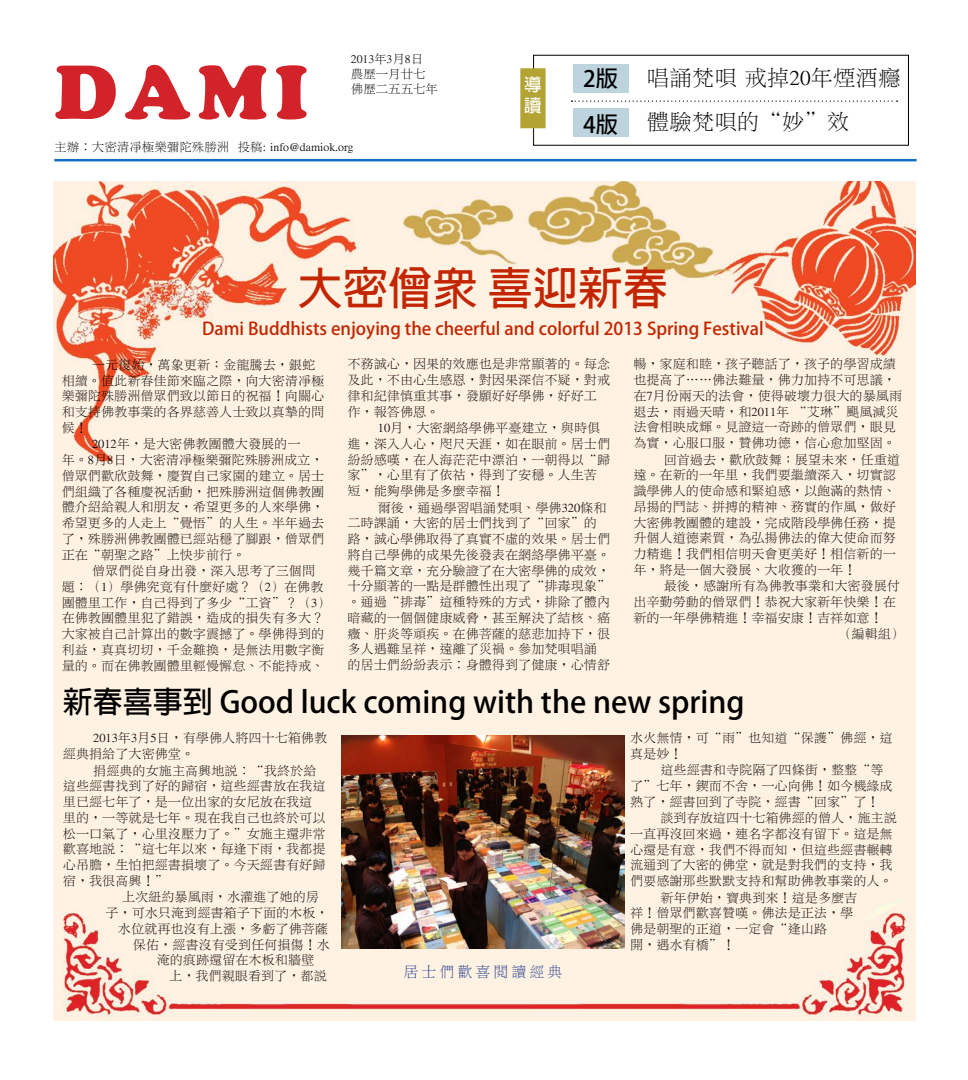
<style>
.page{position:relative;width:968px;height:1080px;background:#fff}
.page>*{position:absolute;margin:0;border:0;box-sizing:border-box;transform-origin:0 0}
.t1{font:75px "Cooper Black Std";color:#d2232a}
.t2{font:700 45px "Adobe Fan Heiti Std";color:#c22500}
.t3{font:700 30px "Adobe Fan Heiti Std";color:#000}
.t4{font:300 22.5px "Li Sung";color:#000}
.t5{font:700 22.5px "Adobe Fan Heiti Std";color:#000}
.t6{font:700 17.5px "Adobe Fan Heiti Std";color:#c22500}
.t7{font:700 17.5px/21px "Adobe Fan Heiti Std";color:#fff}
.t8{font:15px "Li Song Pro";letter-spacing:.2em;color:#25408f}
.t9{font:300 13.12px/15.8px "Li Sung";color:#000}
.t10{font:300 12.5px/15px "Li Sung";color:#000}
</style>
<div class="page">
<img style="left:53px;top:181px;width:862px;height:840px">
<hr style="left:54px;top:159px;width:862px;height:2px;background:#136ec2">
<svg style="left:520px;top:54px;width:25px;height:89px"></svg>
<div style="left:573px;top:64px;width:55px;height:28px;background:#bdd3de"></div>
<svg style="left:571px;top:101px;width:326px;height:1px"></svg>
<div style="left:573px;top:109px;width:55px;height:28px;background:#bdd3de"></div>
<svg style="left:863px;top:899px;width:42px;height:25px"></svg>
<img style="left:341px;top:736px;width:283px;height:212px">
<h1 class="t1" style="left:54px;top:47px;width:255px">DAMI</h1>
<p class="t10" style="left:351px;top:52px;width:76px">2013年3月8日農歷一月廿七</p>
<p class="t10" style="left:351px;top:82px;width:89px">佛歷二五五七年</p>
<h3 class="t7" style="left:524px;top:75px;width:19px">導讀</h3>
<h3 class="t5" style="left:583px;top:65px;width:37px">2版</h3>
<h3 class="t4" style="left:647px;top:66px;width:255px">唱誦梵唄 戒掉20年煙酒癮</h3>
<h3 class="t5" style="left:583px;top:111px;width:37px">4版</h3>
<h3 class="t4" style="left:647px;top:110px;width:204px">體驗梵唄的“妙”效</h3>
<p class="t10" style="left:54px;top:140px;width:301px">主辦：大密清凈極樂彌陀殊勝洲 投稿: info@damiok.org</p>
<h2 class="t2" style="left:298px;top:262px;width:372px">大密僧眾 喜迎新春</h2>
<h3 class="t6" style="left:202px;top:318px;width:563px">Dami Buddhists enjoying the cheerful and colorful 2013 Spring Festival</h3>
<p class="t9" style="left:92px;top:356px;width:225px">一元復始，萬象更新；金龍騰去，銀蛇</p>
<p class="t9" style="left:62px;top:372px;width:264px">相續。值此新春佳節來臨之際，向大密清凈極</p>
<p class="t9" style="left:62px;top:388px;width:264px">樂彌陀殊勝洲僧眾們致以節日的祝福！向關心</p>
<p class="t9" style="left:62px;top:404px;width:264px">和支持佛教事業的各界慈善人士致以真摯的問</p>
<p class="t9" style="left:62px;top:419px;width:28px">候！</p>
<p class="t9" style="left:92px;top:436px;width:210px">2012年，是大密佛教團體大發展的一</p>
<p class="t9" style="left:62px;top:452px;width:263px">年。8月8日，大密清凈極樂彌陀殊勝洲成立，</p>
<p class="t9" style="left:62px;top:467px;width:264px">僧眾們歡欣鼓舞，慶賀自己家園的建立。居士</p>
<p class="t9" style="left:62px;top:483px;width:264px">們組織了各種慶祝活動，把殊勝洲這個佛教團</p>
<p class="t9" style="left:62px;top:499px;width:264px">體介紹給親人和朋友，希望更多的人來學佛，</p>
<p class="t9" style="left:62px;top:515px;width:264px">希望更多的人走上“覺悟”的人生。半年過去</p>
<p class="t9" style="left:62px;top:530px;width:264px">了，殊勝洲佛教團體已經站穩了腳跟，僧眾們</p>
<p class="t9" style="left:62px;top:546px;width:185px">正在“朝聖之路”上快步前行。</p>
<p class="t9" style="left:92px;top:563px;width:225px">僧眾們從自身出發，深入思考了三個問</p>
<p class="t9" style="left:62px;top:578px;width:263px">題：（1）學佛究竟有什麼好處？（2）在佛教</p>
<p class="t9" style="left:62px;top:594px;width:270px">團體里工作，自己得到了多少“工資”？（3）</p>
<p class="t9" style="left:62px;top:610px;width:264px">在佛教團體里犯了錯誤，造成的損失有多大？</p>
<p class="t9" style="left:62px;top:626px;width:264px">大家被自己計算出的數字震撼了。學佛得到的</p>
<p class="t9" style="left:62px;top:641px;width:264px">利益，真真切切，千金難換，是無法用數字衡</p>
<p class="t9" style="left:62px;top:657px;width:264px">量的。而在佛教團體里輕慢懈怠、不能持戒、</p>
<p class="t9" style="left:347px;top:356px;width:264px">不務誠心，因果的效應也是非常顯著的。每念及此，不由心生感恩，對因果深信不疑，對戒律和紀律慎重其事，發願好好學佛，好好工作，報答佛恩。</p>
<p class="t9" style="left:347px;top:420px;width:264px;text-indent:30px">10月，大密網絡學佛平臺建立，與時俱進，深入人心，咫尺天涯，如在眼前。居士們紛紛感嘆，在人海茫茫中漂泊，一朝得以“歸家”，心里有了依祜，得到了安穩。人生苦短，能夠學佛是多麼幸福！</p>
<p class="t9" style="left:347px;top:499px;width:264px;text-indent:30px">爾後，通過學習唱誦梵唄、學佛320條和二時課誦，大密的居士們找到了“回家”的路，誠心學佛取得了真實不虛的效果。居士們將自己學佛的成果先後發表在網絡學佛平臺。幾千篇文章，充分驗證了在大密學佛的成效，十分顯著的一點是群體性出現了“排毒現象”。通過“排毒”這種特殊的方式，排除了體內暗藏的一個個健康威脅，甚至解決了結核、癌癥、肝炎等頑疾。在佛菩薩的慈悲加持下，很多人遇難呈祥，遠離了災禍。參加梵唄唱誦的居士們紛紛表示：身體得到了健康，心情舒</p>
<p class="t9" style="left:633px;top:356px;width:264px">暢，家庭和睦，孩子聽話了，孩子的學習成績</p>
<p class="t9" style="left:633px;top:372px;width:264px">也提高了……佛法難量，佛力加持不可思議，</p>
<p class="t9" style="left:633px;top:388px;width:270px">在7月份兩天的法會，使得破壞力很大的暴風雨</p>
<p class="t9" style="left:633px;top:403px;width:267px">退去，雨過天晴，和2011年 “艾琳”颶風減災</p>
<p class="t9" style="left:633px;top:419px;width:264px">法會相映成輝。見證這一奇跡的僧眾們，眼見</p>
<p class="t9" style="left:633px;top:435px;width:264px">為實，心服口服，贊佛功德，信心愈加堅固。</p>
<p class="t9" style="left:663px;top:451px;width:238px">回首過去，歡欣鼓舞；展望未來，任重道</p>
<p class="t9" style="left:633px;top:467px;width:264px">遠。在新的一年里，我們要繼續深入，切實認</p>
<p class="t9" style="left:633px;top:483px;width:264px">識學佛人的使命感和緊迫感，以飽滿的熱情、</p>
<p class="t9" style="left:633px;top:499px;width:264px">昂揚的鬥誌、拼搏的精神、務實的作風，做好</p>
<p class="t9" style="left:633px;top:514px;width:264px">大密佛教團體的建設，完成階段學佛任務，提</p>
<p class="t9" style="left:633px;top:530px;width:264px">升個人道德素質，為弘揚佛法的偉大使命而努</p>
<p class="t9" style="left:633px;top:546px;width:264px">力精進！我們相信明天會更美好！相信新的一</p>
<p class="t9" style="left:633px;top:562px;width:225px">年，將是一個大發展、大收獲的一年！</p>
<p class="t9" style="left:663px;top:578px;width:238px">最後，感謝所有為佛教事業和大密發展付</p>
<p class="t9" style="left:633px;top:594px;width:264px">出辛勤勞動的僧眾們！恭祝大家新年快樂！在</p>
<p class="t9" style="left:633px;top:610px;width:251px">新的一年學佛精進！幸福安康！吉祥如意！</p>
<p class="t9" style="left:838px;top:625px;width:67px">（編輯組）</p>
<h3 class="t3" style="left:63px;top:684px;width:683px">新春喜事到 Good luck coming with the new spring</h3>
<p class="t9" style="left:63px;top:730px;width:266px;text-indent:30px">2013年3月5日，有學佛人將四十七箱佛教經典捐給了大密佛堂。</p>
<p class="t9" style="left:93px;top:762px;width:225px">捐經典的女施主高興地說：“我終於給</p>
<p class="t9" style="left:63px;top:778px;width:264px">這些經書找到了好的歸宿，這些經書放在我這</p>
<p class="t9" style="left:63px;top:794px;width:251px">里已經七年了，是一位出家的女尼放在我這</p>
<p class="t9" style="left:63px;top:809px;width:264px">里的，一等就是七年。現在我自己也終於可以</p>
<p class="t9" style="left:63px;top:825px;width:264px">松一口氣了，心里沒壓力了。”女施主還非常</p>
<p class="t9" style="left:63px;top:841px;width:264px">歡喜地說：“這七年以來，每逢下雨，我都提</p>
<p class="t9" style="left:63px;top:857px;width:264px">心吊膽，生怕把經書損壞了。今天經書有好歸</p>
<p class="t9" style="left:63px;top:872px;width:106px">宿，我很高興！”</p>
<p class="t9" style="left:122px;top:889px;width:198px">上次紐約暴風雨，水灌進了她的房</p>
<p class="t9" style="left:105px;top:905px;width:225px">子，可水只淹到經書箱子下面的木板，</p>
<p class="t9" style="left:118px;top:920px;width:211px">水位就再也沒有上漲，多虧了佛菩薩</p>
<p class="t9" style="left:133px;top:936px;width:198px">保佑，經書沒有受到任何損傷！水</p>
<p class="t9" style="left:157px;top:952px;width:159px">淹的痕跡還留在木板和牆壁</p>
<p class="t9" style="left:169px;top:968px;width:159px">上，我們親眼看到了，都說</p>
<p class="t8" style="left:403px;top:964px;width:160px">居士們歡喜閱讀經典</p>
<p class="t9" style="left:630px;top:730px;width:264px">水火無情，可“雨”也知道“保護”佛經，這真是妙！</p>
<p class="t9" style="left:660px;top:762px;width:225px">這些經書和寺院隔了四條街，整整“等</p>
<p class="t9" style="left:630px;top:778px;width:264px">了”七年，鍥而不舍，一心向佛！如今機緣成</p>
<p class="t9" style="left:630px;top:793px;width:251px">熟了，經書回到了寺院，經書“回家”了！</p>
<p class="t9" style="left:660px;top:810px;width:238px">談到存放這四十七箱佛經的僧人，施主說</p>
<p class="t9" style="left:630px;top:826px;width:264px">一直再沒回來過，連名字都沒有留下。這是無</p>
<p class="t9" style="left:630px;top:841px;width:264px">心還是有意，我們不得而知，但這些經書輾轉</p>
<p class="t9" style="left:630px;top:857px;width:264px">流通到了大密的佛堂，就是對我們的支持，我</p>
<p class="t9" style="left:630px;top:873px;width:264px">們要感謝那些默默支持和幫助佛教事業的人。</p>
<p class="t9" style="left:660px;top:889px;width:198px">新年伊始，寶典到來！這是多麼吉</p>
<p class="t9" style="left:630px;top:905px;width:225px">祥！僧眾們歡喜贊嘆。佛法是正法，學</p>
<p class="t9" style="left:630px;top:921px;width:198px">佛是朝聖的正道，一定會“逢山路</p>
<p class="t9" style="left:630px;top:937px;width:107px">開，遇水有橋”！</p>
</div>
